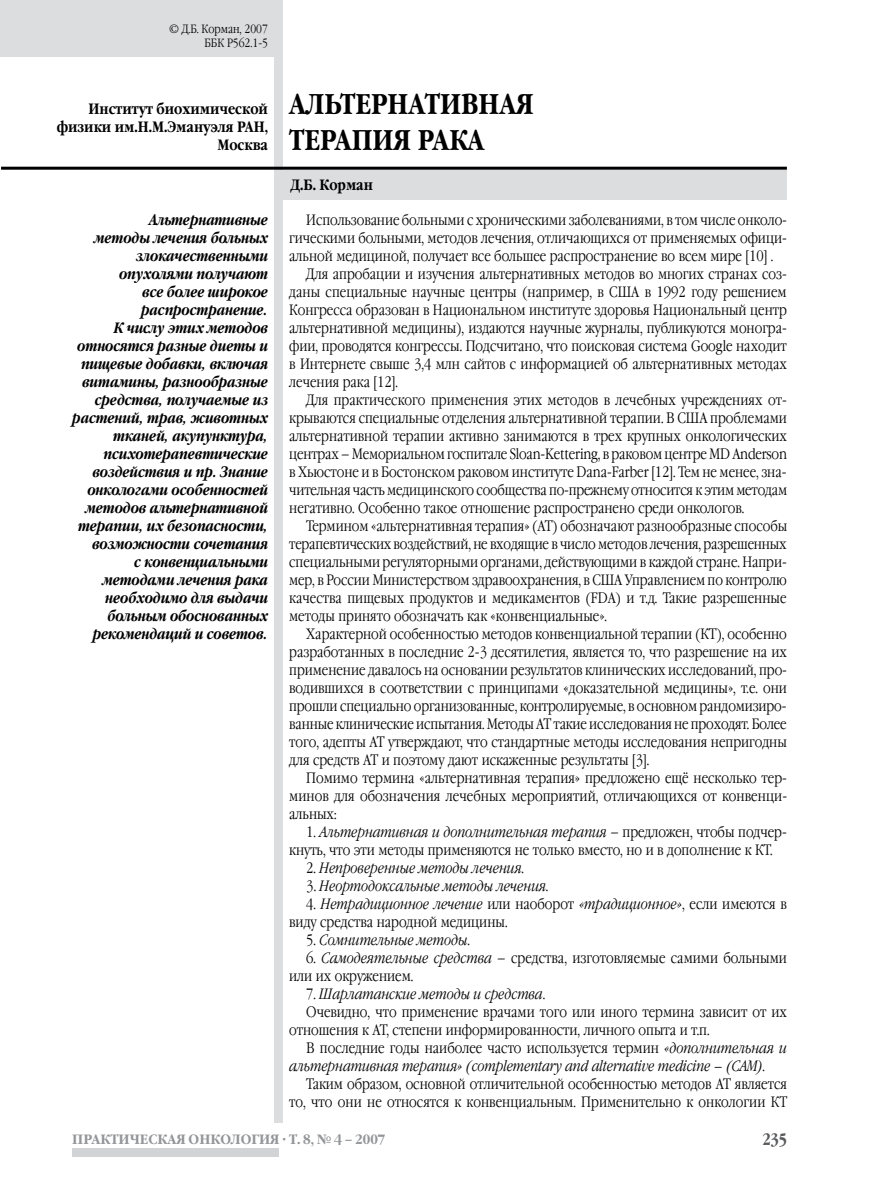
<style>
.page{position:relative;width:872px;height:1191px;background:#fff}
.page>*{position:absolute;margin:0;border:0;box-sizing:border-box;transform-origin:0 0}
.t1{font:700 28.5px/36px "Garamond Narrow C";color:#000}
.t2{font:700 16.5px "Garamond Narrow C";color:#58595b}
.t3{font:300 15px/18px "Garamond Narrow C";color:#000}
.t4{font:italic 700 15px/18px "Garamond Narrow C";color:#000;text-align:right}
.t5{font:italic 300 15px "Garamond Narrow C";color:#000}
.t6{font:700 15px/18px "Garamond Narrow C";color:#000;text-align:right}
.t7{font:700 13.5px "Garamond C";color:#939598;scale:.9 1}
.t8{font:300 12px/14.4px "Garamond Narrow C";color:#000;text-align:right}
.s1{font-style:italic}
.s2{font-style:normal}
</style>
<div class="page">
<div style="left:274px;top:1px;width:9px;height:1122px;background:#dcddde"></div>
<div style="left:0;top:0;width:283px;height:57px;background:#dcddde"></div>
<div style="left:72px;top:1147px;width:206px;height:9px;background:#d1d3d4"></div>
<div style="left:282px;top:170px;width:505px;height:30px;background:#dcddde"></div>
<hr style="left:1px;top:167px;width:786px;height:3px;background:#000">
<p class="t8" style="left:169px;top:22px;width:100px">© Д.Б. Корман, 2007<br>ББК Р562.1-5</p>
<p class="t6" style="left:57px;top:100px;width:213px">Институт биохимической физики им.Н.М.Эмануэля РАН,<br>Москва</p>
<p class="t4" style="left:72px;top:212px;width:197px">Альтернативные<br>методы лечения больных злокачественными опухолями получают<br>все более широкое распространение.<br>К числу этих методов относятся разные диеты и пищевые добавки, включая витамины, разнообразные средства, получаемые из растений, трав, животных тканей, акупунктура, психотерапевтические воздействия и пр. Знание онкологами особенностей методов альтернативной терапии, их безопасности, возможности сочетания<br>с конвенциальными методами лечения рака необходимо для выдачи больным обоснованных рекомендаций и советов.</p>
<h1 class="t1" style="left:289px;top:87px;width:246px">Альтернативная терапия рака</h1>
<p class="t6" style="left:291px;top:177px;width:83px">Д.Б. Корман</p>
<p class="t3" style="left:306px;top:211px;width:482px">Использование больными с хроническими заболеваниями, в том числе онколо-</p>
<p class="t3" style="left:289px;top:229px;width:499px">гическими больными, методов лечения, отличающихся от применяемых офици-</p>
<p class="t3" style="left:289px;top:247px;width:485px">альной медициной, получает все большее распространение во всем мире [10] .</p>
<p class="t3" style="left:306px;top:265px;width:482px">Для апробации и изучения альтернативных методов во многих странах соз-</p>
<p class="t3" style="left:289px;top:283px;width:499px">даны специальные научные центры (например, в США в 1992 году решением</p>
<p class="t3" style="left:289px;top:301px;width:499px">Конгресса образован в Национальном институте здоровья Национальный центр</p>
<p class="t3" style="left:289px;top:319px;width:499px">альтернативной медицины), издаются научные журналы, публикуются моногра-</p>
<p class="t3" style="left:289px;top:337px;width:499px">фии, проводятся конгрессы. Подсчитано, что поисковая система Google находит</p>
<p class="t3" style="left:289px;top:355px;width:499px">в Интернете свыше 3,4 млн сайтов с информацией об альтернативных методах</p>
<p class="t3" style="left:289px;top:373px;width:110px">лечения рака [12].</p>
<p class="t3" style="left:306px;top:391px;width:482px">Для практического применения этих методов в лечебных учреждениях от-</p>
<p class="t3" style="left:289px;top:409px;width:499px">крываются специальные отделения альтернативной терапии. В США проблемами</p>
<p class="t3" style="left:289px;top:427px;width:499px">альтернативной терапии активно занимаются в трех крупных онкологических</p>
<p class="t3" style="left:289px;top:445px;width:499px">центрах – Мемориальном госпитале Sloan-Kettering, в раковом центре MD Anderson</p>
<p class="t3" style="left:289px;top:463px;width:499px">в Хьюстоне и в Бостонском раковом институте Dana-Farber [12]. Тем не менее, зна-</p>
<p class="t3" style="left:289px;top:481px;width:499px">чительная часть медицинского сообщества по-прежнему относится к этим методам</p>
<p class="t3" style="left:289px;top:499px;width:456px">негативно. Особенно такое отношение распространено среди онкологов.</p>
<p class="t3" style="left:306px;top:517px;width:482px">Термином «альтернативная терапия» (АТ) обозначают разнообразные способы</p>
<p class="t3" style="left:289px;top:535px;width:499px">терапевтических воздействий, не входящие в число методов лечения, разрешенных</p>
<p class="t3" style="left:289px;top:553px;width:499px">специальными регуляторными органами, действующими в каждой стране. Напри-</p>
<p class="t3" style="left:289px;top:571px;width:499px">мер, в России Министерством здравоохранения, в США Управлением по контролю</p>
<p class="t3" style="left:289px;top:589px;width:499px">качества пищевых продуктов и медикаментов (FDA) и т.д. Такие разрешенные</p>
<p class="t3" style="left:289px;top:607px;width:319px">методы принято обозначать как «конвенциальные».</p>
<p class="t3" style="left:306px;top:625px;width:482px">Характерной особенностью методов конвенциальной терапии (КТ), особенно</p>
<p class="t3" style="left:289px;top:643px;width:499px">разработанных в последние 2-3 десятилетия, является то, что разрешение на их</p>
<p class="t3" style="left:289px;top:661px;width:499px">применение давалось на основании результатов клинических исследований, про-</p>
<p class="t3" style="left:289px;top:679px;width:499px">водившихся в соответствии с принципами «доказательной медицины», т.е. они</p>
<p class="t3" style="left:289px;top:697px;width:499px">прошли специально организованные, контролируемые, в основном рандомизиро-</p>
<p class="t3" style="left:289px;top:715px;width:499px">ванные клинические испытания. Методы АТ такие исследования не проходят. Более</p>
<p class="t3" style="left:289px;top:733px;width:499px">того, адепты АТ утверждают, что стандартные методы исследования непригодны</p>
<p class="t3" style="left:289px;top:751px;width:361px">для средств АТ и поэтому дают искаженные результаты [3].</p>
<p class="t3" style="left:306px;top:769px;width:482px">Помимо термина «альтернативная терапия» предложено ещё несколько тер-</p>
<p class="t3" style="left:289px;top:787px;width:499px">минов для обозначения лечебных мероприятий, отличающихся от конвенци-</p>
<p class="t3" style="left:289px;top:805px;width:49px">альных:</p>
<p class="t3" style="left:289px;top:823px;width:499px;text-indent:17px">1. <span class="s1">Альтернативная и дополнительная терапия</span> – предложен, чтобы подчер&shy;кнуть, что эти методы применяются не только вместо, но и в дополнение к КТ.</p>
<p class="t5" style="left:306px;top:859px;width:219px"><span class="s2">2.</span> Непроверенные методы лечения<span class="s2">.</span></p>
<p class="t5" style="left:306px;top:877px;width:244px"><span class="s2">3.</span> Неортодоксальные методы лечения<span class="s2">.</span></p>
<p class="t3" style="left:289px;top:895px;width:499px;text-indent:17px">4. <span class="s1">Нетрадиционное лечение</span> или наоборот <span class="s1">«традиционное»</span>, если имеются в виду средства народной медицины.</p>
<p class="t5" style="left:306px;top:931px;width:165px"><span class="s2">5.</span> Сомнительные методы<span class="s2">.</span></p>
<p class="t3" style="left:289px;top:949px;width:499px;text-indent:17px">6. <span class="s1">Самодеятельные средства</span> – средства, изготовляемые самими больными или их окружением.</p>
<p class="t5" style="left:306px;top:985px;width:240px"><span class="s2">7.</span> Шарлатанские методы и средства<span class="s2">.</span></p>
<p class="t3" style="left:306px;top:1003px;width:482px">Очевидно, что применение врачами того или иного термина зависит от их</p>
<p class="t3" style="left:289px;top:1021px;width:422px">отношения к АТ, степени информированности, личного опыта и т.п.</p>
<p class="t3" style="left:306px;top:1039px;width:482px">В последние годы наиболее часто используется термин <span class="s1">«дополнительная и</span></p>
<p class="t5" style="left:289px;top:1057px;width:477px">альтернативная терапия» (complementary and alternative medicine – (САМ)<span class="s2">.</span></p>
<p class="t3" style="left:306px;top:1075px;width:482px">Таким образом, основной отличительной особенностью методов АТ является</p>
<p class="t3" style="left:289px;top:1093px;width:499px">то, что они не относятся к конвенциальным. Применительно к онкологии КТ</p>
<p class="t7" style="left:72px;top:1131px;width:349px">ПРАКТИЧЕСКАЯ ОНКОЛОГИЯ · Т. 8, № 4 – 2007</p>
<p class="t2" style="left:762px;top:1130px;width:26px">235</p>
</div>
